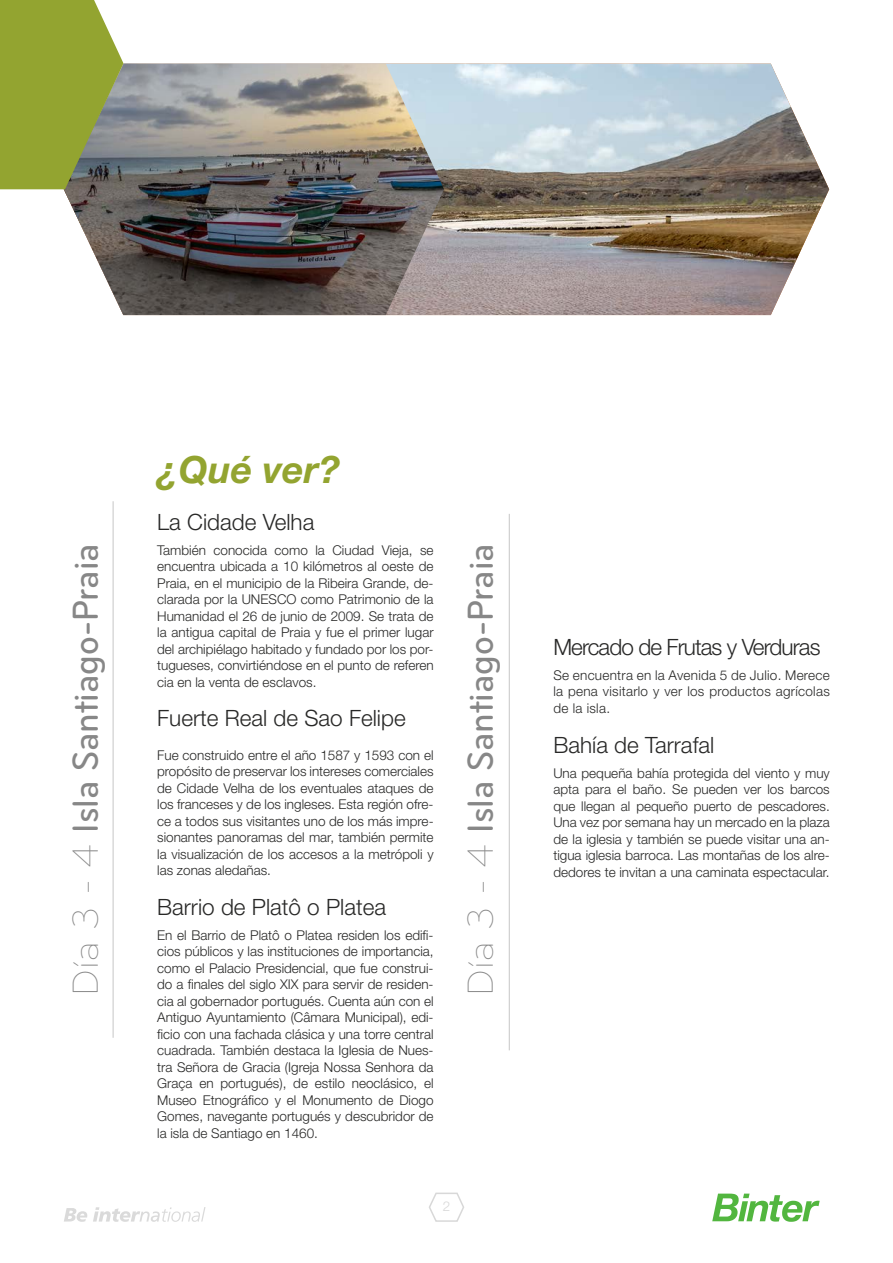
<style>
.page{position:relative;width:893px;height:1263px;background:#fff}
.page>*{position:absolute;margin:0;border:0;box-sizing:border-box;transform-origin:0 0}
.t1{font:500 condensed 37.5px "Bryant";color:#878787}
.t2{font:italic 700 37.5px "Helvetica Neue LT Std";color:#93a430}
.t3{font:300 22.5px "Helvetica Neue LT Std";color:#282827}
.t4{font:300 22.5px "Helvetica Neue LT Std";letter-spacing:-.04em;color:#282827}
.t5{font:300 13.5px/16.5px "Helvetica Neue LT Std";color:#282827;text-align:justify}
.t6{font:300 13.5px "Helvetica Neue LT Std";color:#d8d8d8}
.s1{font-weight:300;font-stretch:normal}
</style>
<div class="page">
<svg style="left:429px;top:1192px;width:35px;height:30px"></svg>
<svg style="left:64px;top:1208px;width:23px;height:14px"></svg>
<svg style="left:93px;top:1207px;width:113px;height:15px"></svg>
<svg style="left:712px;top:1193px;width:108px;height:29px"></svg>
<img style="left:444px;top:64px;width:385px;height:251px">
<hr style="left:113px;top:501px;width:1px;height:537px;background:#c6c6c6">
<hr style="left:509px;top:514px;width:1px;height:536px;background:#c6c6c6">
<img style="left:64px;top:64px;width:380px;height:251px">
<svg style="left:0;top:0;width:123px;height:189px;background:#92a044"></svg>
<h1 class="t1" style="left:66px;top:996px;width:454px;rotate:-90deg"><span class="s1">Día 3 - 4</span> Isla Santiago-Praia</h1>
<h1 class="t2" style="left:157px;top:446px;width:184px">¿Qué ver?</h1>
<h2 class="t3" style="left:157px;top:508px;width:159px">La Cidade Velha</h2>
<p class="t5" style="left:157px;top:542px;width:278px">También conocida como la Ciudad Vieja, se encuentra ubicada a 10 kilómetros al oeste de Praia, en el municipio de la Ribeira Grande, de&shy;clarada por la UNESCO como Patrimonio de la Humanidad el 26 de junio de 2009. Se trata de la antigua capital de Praia y fue el primer lugar del archipiélago habitado y fundado por los por&shy;tugueses, convirtiéndose en el punto de referen cia en la venta de esclavos.</p>
<h2 class="t3" style="left:157px;top:705px;width:250px">Fuerte Real de Sao Felipe</h2>
<p class="t5" style="left:157px;top:747px;width:278px">Fue construido entre el año 1587 y 1593 con el propósito de preservar los intereses comerciales de Cidade Velha de los eventuales ataques de los franceses y de los ingleses. Esta región ofre&shy;ce a todos sus visitantes uno de los más impre&shy;sionantes panoramas del mar, también permite la visualización de los accesos a la metrópoli y las zonas aledañas.</p>
<h2 class="t3" style="left:157px;top:893px;width:230px">Barrio de Platô o Platea</h2>
<p class="t5" style="left:157px;top:927px;width:278px">En el Barrio de Platô o Platea residen los edifi&shy;cios públicos y las instituciones de importancia, como el Palacio Presidencial, que fue construi&shy;do a finales del siglo XIX para servir de residen&shy;cia al gobernador portugués. Cuenta aún con el Antiguo Ayuntamiento (Câmara Municipal), edi&shy;ficio con una fachada clásica y una torre central cuadrada. También destaca la Iglesia de Nues&shy;tra Señora de Gracia (Igreja Nossa Senhora da Graça en portugués), de estilo neoclásico, el Museo Etnográfico y el Monumento de Diogo Gomes, navegante portugués y descubridor de la isla de Santiago en 1460.</p>
<h1 class="t1" style="left:461px;top:996px;width:454px;rotate:-90deg"><span class="s1">Día 3 - 4</span> Isla Santiago-Praia</h1>
<p class="t6" style="left:443px;top:1198px;width:9px">2</p>
<h2 class="t4" style="left:553px;top:633px;width:269px">Mercado de Frutas y Verduras</h2>
<p class="t5" style="left:553px;top:667px;width:278px">Se encuentra en la Avenida 5 de Julio. Merece la pena visitarlo y ver los productos agrícolas de la isla.</p>
<h2 class="t3" style="left:553px;top:731px;width:162px">Bahía de Tarrafal</h2>
<p class="t5" style="left:553px;top:764px;width:278px">Una pequeña bahía protegida del viento y muy apta para el baño. Se pueden ver los barcos que llegan al pequeño puerto de pescadores.<br>Una vez por semana hay un mercado en la plaza de la iglesia y también se puede visitar una an&shy;tigua iglesia barroca. Las montañas de los alre&shy;dedores te invitan a una caminata espectacular.</p>
</div>
